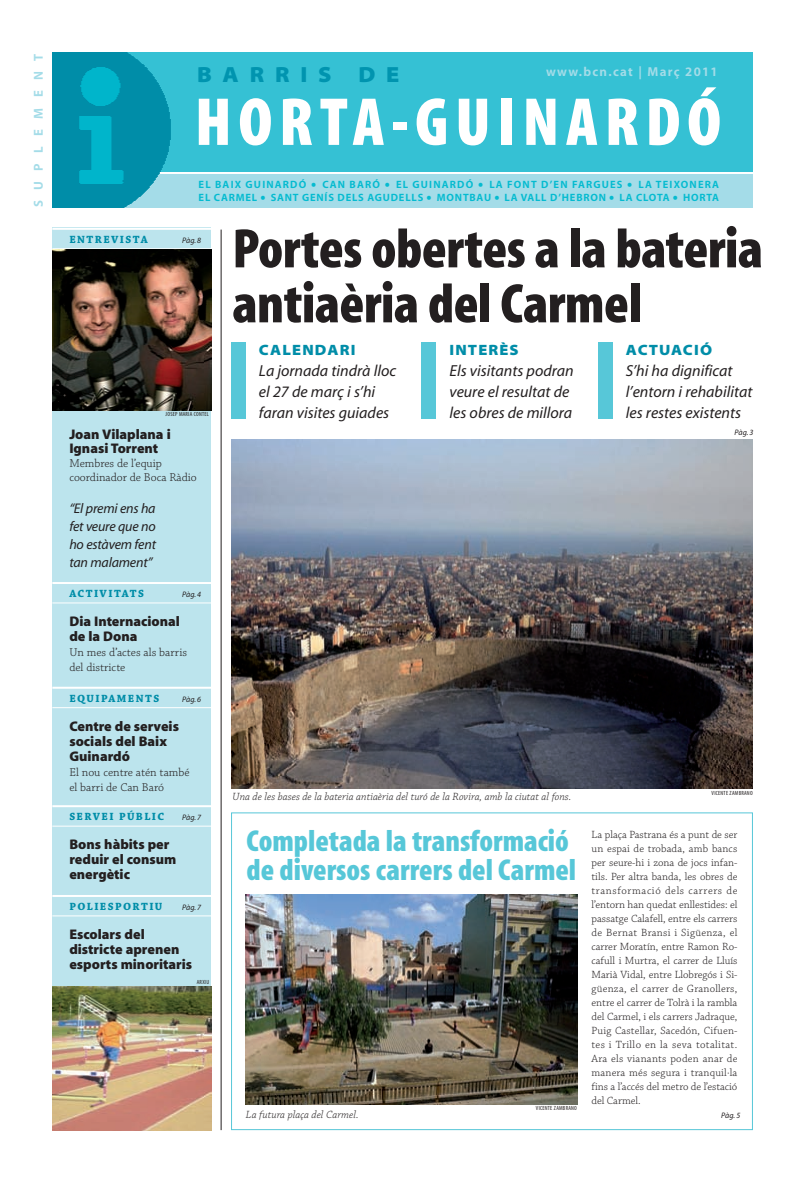
<style>
.page{position:relative;width:809px;height:1181px;background:#fff}
.page>*{position:absolute;margin:0;border:0;box-sizing:border-box;transform-origin:0 0}
.t1{font:700 condensed 68.5px "Myriad MM";letter-spacing:.095em;color:#fff}
.t2{font:700 condensed 56.1px/54.9px "Myriad MM";letter-spacing:-.01em;color:#231f20}
.t3{font:700 condensed 30.4px/29.2px "Myriad MM";color:#57c7d8}
.t4{font:800 expanded 22px "Myriad MM";letter-spacing:.495em;color:#0094af}
.t5{font:italic 16px/21px "Myriad MM";color:#231f20}
.t6{font:800 expanded 15px "Myriad MM";letter-spacing:.075em;color:#008da8}
.t7{font:800 14px/15px "Myriad MM";color:#231f20}
.t8{font:italic 14px/18px "Myriad MM";letter-spacing:-.015em;color:#231f20;text-align:justify}
.t9{font:700 13px "Myriad MM";letter-spacing:.1em;color:#a4dce8}
.t10{font:700 13px "Myriad MM";letter-spacing:.795em;color:#a4dce8}
.t11{font:12px/15px "Chaparral MM";color:#231f20}
.t12{font:11px/14px "Chaparral MM";color:#231f20;text-align:justify}
.t13{font:italic 300 11px "Chaparral MM";letter-spacing:.005em;color:#231f20}
.t14{font:700 11px "Chaparral MM";letter-spacing:.125em;color:#008da8}
.t15{font:700 10.6px/13px "Myriad MM";letter-spacing:.075em;color:#05bbd0}
.t16{font:italic 8px "Myriad MM";color:#231f20}
.t17{font:condensed 6px "Myriad Pro";letter-spacing:.04em;color:#231f20}
.s1{font-size:23px}
</style>
<div class="page">
<img style="left:52px;top:52px;width:701px;height:1079px">
<p class="t10" style="left:34px;top:207px;width:155px;rotate:-90deg">SUPLEMENT</p>
<h3 class="t4" style="left:197px;top:66px;width:204px">BARRIS DE</h3>
<p class="t9" style="left:546px;top:67px;width:173px">www.bcn.cat | Març 2011</p>
<h1 class="t1" style="left:195px;top:97px;width:527px">HORTA-GUINARDÓ</h1>
<p class="t15" style="left:199px;top:179px;width:522px">EL BAIX GUINARDÓ <span class="s1">·</span> CAN BARÓ <span class="s1">·</span> EL GUINARDÓ <span class="s1">·</span> LA FONT D’EN FARGUES <span class="s1">·</span> LA TEIXONERA<br>EL CARMEL <span class="s1">·</span> SANT GENÍS DELS AGUDELLS <span class="s1">·</span> MONTBAU <span class="s1">·</span> LA VALL D’HEBRON <span class="s1">·</span> LA CLOTA <span class="s1">·</span> HORTA</p>
<p class="t14" style="left:69px;top:235px;width:80px">ENTREVISTA</p>
<p class="t16" style="left:182px;top:237px;width:21px">Pàg. 8</p>
<p class="t17" style="left:166px;top:412px;width:45px">JOSEP MARIA CONTEL</p>
<p class="t7" style="left:69px;top:428px;width:103px;line-height:14px">Joan Vilaplana i<br>Ignasi Torrent</p>
<p class="t11" style="left:69px;top:457px;width:129px;line-height:14px">Membres de l’equip coordinador de Boca Ràdio</p>
<p class="t8" style="left:69px;top:500px;width:88px">“El premi ens ha fet veure que no ho estàvem fent tan malament”</p>
<p class="t14" style="left:69px;top:589px;width:76px">ACTIVITATS</p>
<p class="t16" style="left:182px;top:591px;width:21px">Pàg. 4</p>
<p class="t7" style="left:69px;top:614px;width:112px">Dia Internacional de la Dona</p>
<p class="t11" style="left:69px;top:645px;width:119px">Un mes d’actes als barris del districte</p>
<p class="t14" style="left:69px;top:693px;width:91px">EQUIPAMENTS</p>
<p class="t16" style="left:182px;top:695px;width:21px">Pàg. 6</p>
<p class="t7" style="left:69px;top:719px;width:111px">Centre de serveis socials del Baix<br>Guinardó</p>
<p class="t11" style="left:69px;top:765px;width:122px">El nou centre atén també el barri de Can Baró</p>
<p class="t14" style="left:69px;top:812px;width:96px">SERVEI PÚBLIC</p>
<p class="t16" style="left:182px;top:814px;width:21px">Pàg. 7</p>
<p class="t7" style="left:69px;top:837px;width:109px">Bons hàbits per reduir el consum energètic</p>
<p class="t14" style="left:69px;top:901px;width:94px">POLIESPORTIU</p>
<p class="t16" style="left:182px;top:903px;width:21px">Pàg. 7</p>
<p class="t7" style="left:69px;top:927px;width:124px">Escolars del districte aprenen esports minoritaris</p>
<p class="t17" style="left:197px;top:979px;width:14px">ARXIU</p>
<h2 class="t2" style="left:232px;top:226px;width:532px">Portes obertes a la bateria antiaèria del Carmel</h2>
<h3 class="t6" style="left:259px;top:344px;width:98px">CALENDARI</h3>
<h3 class="t5" style="left:259px;top:361px;width:139px">La jornada tindrà lloc el 27 de març i s’hi faran visites guiades</h3>
<h3 class="t6" style="left:449px;top:344px;width:71px">INTERÈS</h3>
<h3 class="t5" style="left:449px;top:361px;width:125px">Els visitants podran veure el resultat de les obres de millora</h3>
<h3 class="t6" style="left:626px;top:344px;width:88px">ACTUACIÓ</h3>
<h3 class="t5" style="left:626px;top:361px;width:128px">S’hi ha dignificat l’entorn i rehabilitat les restes existents</h3>
<p class="t16" style="left:734px;top:429px;width:21px">Pàg. 3</p>
<p class="t13" style="left:232px;top:791px;width:340px">Una de les bases de la bateria antiaèria del turó de la Rovira, amb la ciutat al fons.</p>
<p class="t17" style="left:711px;top:790px;width:43px">VICENTE ZAMBRANO</p>
<h3 class="t3" style="left:246px;top:828px;width:331px">Completada la transformació de diversos carrers del Carmel</h3>
<p class="t12" style="left:591px;top:828px;width:147px">La plaça Pastrana és a punt de ser un espai de trobada, amb bancs per seure-hi i zona de jocs infan&shy;tils. Per altra banda, les obres de transformació dels carrers de l’entorn han quedat enllestides: el passatge Calafell, entre els carrers de Bernat Bransi i Sigüenza, el carrer Moratín, entre Ramon Ro&shy;cafull i Murtra, el carrer de Lluís Marià Vidal, entre Llobregós i Si&shy;güenza, el carrer de Granollers, entre el carrer de Tolrà i la rambla del Carmel, i els carrers Jadraque, Puig Castellar, Sacedón, Cifuen&shy;tes i Trillo en la seva totalitat.<br>Ara els vianants poden anar de manera més segura i tranquil·la fins a l’accés del metro de l’estació del Carmel.</p>
<p class="t17" style="left:536px;top:1105px;width:43px">VICENTE ZAMBRANO</p>
<p class="t13" style="left:246px;top:1110px;width:114px">La futura plaça del Carmel.</p>
<p class="t16" style="left:721px;top:1112px;width:21px">Pàg. 5</p>
</div>
